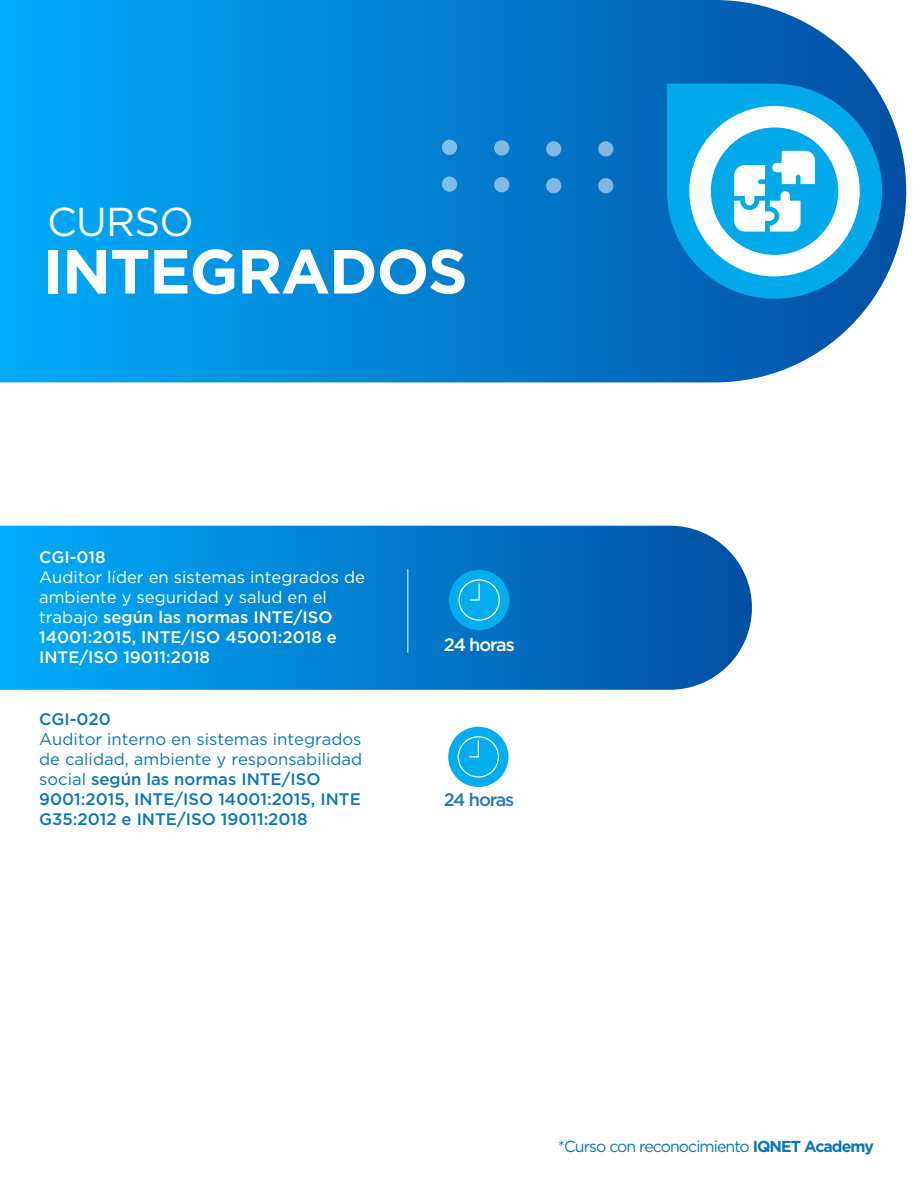
<style>
.page{position:relative;width:918px;height:1188px;background:#fff}
.page>*{position:absolute;margin:0;border:0;box-sizing:border-box;transform-origin:0 0}
.t1{font:700 62.25px "Gotham";letter-spacing:-.02em;color:#fff}
.t2{font:40.35px "Gotham";letter-spacing:-.02em;color:#fff}
.t3{font:500 18px "Gotham";letter-spacing:-.06em;color:#2b76bc}
.t4{font:500 18px "Gotham";letter-spacing:-.06em;color:#fff}
.t5{font:500 16.65px/20px "Gotham";color:#0a76bc}
.t6{font:500 16.65px/20px "Gotham";color:#fff}
.t7{font:15.9px "Gotham";letter-spacing:-.06em;color:#0a76bc}
.s1{font-weight:400}
.s2{font-weight:700}
</style>
<div class="page">
<svg style="left:0;top:526px;width:752px;height:164px;background:#0882d1"></svg>
<div style="left:448px;top:727px;width:60px;height:60px;background:#00aeef;border-radius:50%"></div>
<svg style="left:458px;top:736px;width:41px;height:42px"></svg>
<div style="left:449px;top:570px;width:60px;height:60px;background:#00aeef;border-radius:50%"></div>
<svg style="left:458px;top:579px;width:42px;height:42px"></svg>
<hr style="left:407px;top:569px;width:1px;height:84px;background:#fff">
<svg style="left:0;top:0;width:906px;height:382px;background:#0d8bd7"></svg>
<div style="left:442px;top:140px;width:15px;height:15px;background:#7fbee6;border-radius:50%"></div>
<svg style="left:494px;top:140px;width:15px;height:16px"></svg>
<svg style="left:546px;top:141px;width:15px;height:16px"></svg>
<svg style="left:598px;top:141px;width:15px;height:16px"></svg>
<svg style="left:442px;top:176px;width:15px;height:16px"></svg>
<div style="left:494px;top:177px;width:15px;height:15px;background:#80bbe4;border-radius:50%"></div>
<div style="left:546px;top:178px;width:15px;height:15px;background:#80b8e1;border-radius:50%"></div>
<div style="left:598px;top:178px;width:15px;height:15px;background:#80b6df;border-radius:50%"></div>
<svg style="left:667px;top:84px;width:215px;height:215px;background:#0289d1"></svg>
<svg style="left:689px;top:106px;width:171px;height:170px"></svg>
<h2 class="t2" style="left:47px;top:196px;width:148px">CURSO</h2>
<h1 class="t1" style="left:42px;top:236px;width:427px">INTEGRADOS</h1>
<p class="t6" style="left:39px;top:547px;width:68px">CGI-018</p>
<p class="t6" style="left:39px;top:567px;width:327px"><span class="s1">Auditor líder en sistemas integrados de ambiente y seguridad y salud en el trabajo</span> según las normas INTE/ISO<br>14001:2015, INTE/ISO 45001:2018 e<br>INTE/ISO 19011:2018</p>
<p class="t5" style="left:39px;top:709px;width:73px">CGI-020</p>
<p class="t5" style="left:39px;top:729px;width:325px"><span class="s1">Auditor interno en sistemas integrados de calidad, ambiente y responsabilidad social</span> según las normas INTE/ISO 9001:2015, INTE/ISO 14001:2015, INTE G35:2012 e INTE/ISO 19011:2018</p>
<p class="t4" style="left:444px;top:632px;width:73px">24 horas</p>
<p class="t3" style="left:444px;top:788px;width:72px">24 horas</p>
<p class="t7" style="left:558px;top:1136px;width:317px">*Curso con reconocimiento <span class="s2">IQNET Academy</span></p>
</div>
